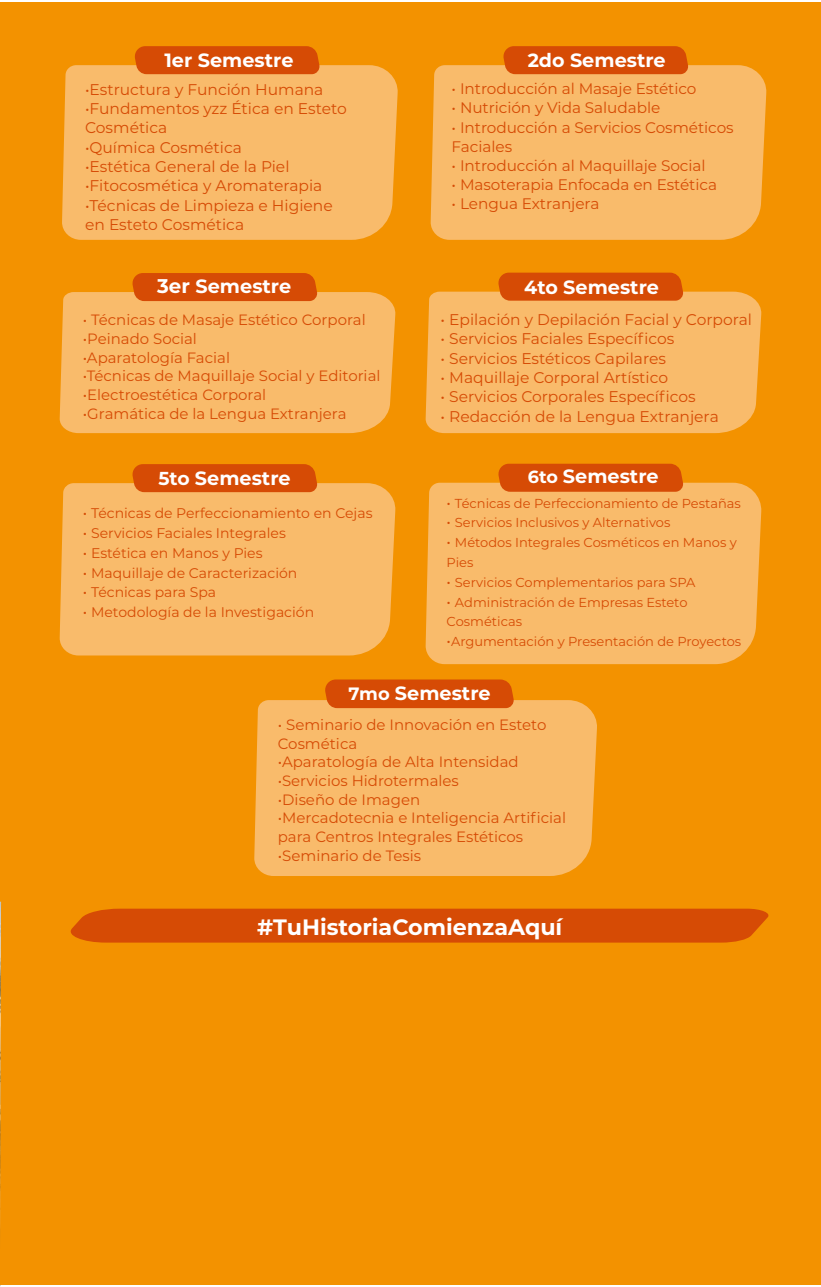
<style>
.page{position:relative;width:821px;height:1287px;background:#fff}
.page>*{position:absolute;margin:0;border:0;box-sizing:border-box;transform-origin:0 0}
.t1{font:700 22.2px "Montserrat";color:#fff}
.t2{font:700 19.2px "Montserrat";color:#fff}
.t3{font:15.4px/19.4px "Montserrat";color:#d64b05}
.t4{font:15.2px/19px "Montserrat";letter-spacing:-.005em;color:#d64b05}
.t5{font:15px/18.8px "Montserrat";color:#d64b05}
.t6{font:14px "Montserrat";color:#d64b05}
.t7{font:13px/19.8px "Montserrat";color:#d64b05}
.s1{font-size:15.2px}
.s2{font-size:19.8px}
.s3{font-size:18.8px}
.s4{font-size:15px}
.s5{font-size:19px}
.s6{font-size:17.6px}
.s7{font-size:17.8px}
</style>
<div class="page">
<div style="left:0;top:2px;width:820px;height:1282px;background:#f39200"></div>
<div style="left:62px;top:65px;width:336px;height:175px;background:#f9bb6b"></div>
<div style="left:134px;top:46px;width:186px;height:28px;background:#d64b05"></div>
<div style="left:430px;top:65px;width:336px;height:175px;background:#f9bb6b"></div>
<div style="left:502px;top:46px;width:186px;height:28px;background:#d64b05"></div>
<div style="left:59px;top:292px;width:337px;height:141px;background:#f9bb6b"></div>
<div style="left:131px;top:273px;width:187px;height:28px;background:#d64b05"></div>
<div style="left:425px;top:292px;width:336px;height:141px;background:#f9bb6b"></div>
<div style="left:497px;top:273px;width:186px;height:28px;background:#d64b05"></div>
<div style="left:59px;top:483px;width:337px;height:172px;background:#f9bb6b"></div>
<div style="left:131px;top:464px;width:187px;height:28px;background:#d64b05"></div>
<div style="left:425px;top:483px;width:336px;height:181px;background:#f9bb6b"></div>
<svg style="left:497px;top:464px;width:186px;height:28px;background:#d74e06"></svg>
<div style="left:254px;top:700px;width:343px;height:176px;background:#f9bb6b"></div>
<div style="left:324px;top:679px;width:190px;height:29px;background:#d64b05"></div>
<div style="left:70px;top:908px;width:699px;height:34px;background:#d64b05"></div>
<img style="left:0;top:901px;width:1px;height:385px">
<p class="t2" style="left:164px;top:47px;width:130px">1er Semestre</p>
<p class="t3" style="left:85px;top:79px;width:240px"><span class="s1">•</span>Estructura y Función Humana</p>
<p class="t3" style="left:85px;top:98px;width:263px"><span class="s1">•</span>Fundamentos yzz Ética en Esteto<br>Cosmética</p>
<p class="t3" style="left:85px;top:137px;width:158px"><span class="s1">•</span>Química Cosmética</p>
<p class="t3" style="left:85px;top:156px;width:206px"><span class="s1">•</span>Estética General de la Piel</p>
<p class="t3" style="left:85px;top:176px;width:239px"><span class="s1">•</span>Fitocosmética y Aromaterapia</p>
<p class="t3" style="left:85px;top:195px;width:249px"><span class="s1">•</span>Técnicas de Limpieza e Higiene en Esteto Cosmética</p>
<p class="t2" style="left:157px;top:272px;width:135px"><span class="s2">3er</span> Semestre</p>
<p class="t5" style="left:83px;top:310px;width:284px">• Técnicas de Masaje Estético Corporal</p>
<p class="t5" style="left:83px;top:329px;width:116px">•Peinado Social</p>
<p class="t5" style="left:83px;top:347px;width:149px">•Aparatología Facial</p>
<p class="t5" style="left:83px;top:366px;width:299px">•Técnicas de Maquillaje Social y Editorial</p>
<p class="t5" style="left:83px;top:385px;width:185px">•Electroestética Corporal</p>
<p class="t5" style="left:83px;top:403px;width:265px">•Gramática de la Lengua Extranjera</p>
<p class="t2" style="left:158px;top:464px;width:134px"><span class="s3">5to</span> Semestre</p>
<p class="t6" style="left:83px;top:504px;width:291px"><span class="s4">•</span> Técnicas de Perfeccionamiento en Cejas</p>
<p class="t6" style="left:83px;top:523px;width:204px"><span class="s4">•</span> Servicios Faciales Integrales</p>
<p class="t6" style="left:83px;top:543px;width:181px"><span class="s4">•</span> Estética en Manos y Pies</p>
<p class="t6" style="left:83px;top:563px;width:216px"><span class="s4">•</span> Maquillaje de Caracterización</p>
<p class="t6" style="left:83px;top:583px;width:135px"><span class="s4">•</span> Técnicas para Spa</p>
<p class="t6" style="left:83px;top:602px;width:233px"><span class="s4">•</span> Metodología de la Investigación</p>
<p class="t2" style="left:527px;top:46px;width:139px"><span class="s5">2do</span> Semestre</p>
<p class="t4" style="left:451px;top:79px;width:246px">• Introducción al Masaje Estético</p>
<p class="t4" style="left:451px;top:98px;width:210px">• Nutrición y Vida Saludable</p>
<p class="t4" style="left:451px;top:117px;width:283px">• Introducción a Servicios Cosméticos<br>Faciales</p>
<p class="t4" style="left:451px;top:155px;width:255px">• Introducción al Maquillaje Social</p>
<p class="t4" style="left:451px;top:174px;width:267px">• Masoterapia Enfocada en Estética</p>
<p class="t4" style="left:451px;top:193px;width:149px">• Lengua Extranjera</p>
<p class="t2" style="left:524px;top:273px;width:136px"><span class="s5">4to</span> Semestre</p>
<p class="t3" style="left:440px;top:309px;width:313px">• Epilación y Depilación Facial y Corporal</p>
<p class="t3" style="left:440px;top:328px;width:235px">• Servicios Faciales Específicos</p>
<p class="t3" style="left:440px;top:348px;width:227px">• Servicios Estéticos Capilares</p>
<p class="t3" style="left:440px;top:367px;width:229px">• Maquillaje Corporal Artístico</p>
<p class="t3" style="left:440px;top:387px;width:256px">• Servicios Corporales Específicos</p>
<p class="t3" style="left:440px;top:406px;width:279px">• Redacción de la Lengua Extranjera</p>
<p class="t2" style="left:527px;top:463px;width:132px"><span class="s6">6to</span> Semestre</p>
<p class="t7" style="left:446px;top:492px;width:296px"><span class="s4">•</span> Técnicas de Perfeccionamiento de Pestañas</p>
<p class="t7" style="left:446px;top:512px;width:225px"><span class="s4">•</span> Servicios Inclusivos y Alternativos</p>
<p class="t7" style="left:446px;top:532px;width:291px"><span class="s4">•</span> Métodos Integrales Cosméticos en Manos y<br>Pies</p>
<p class="t7" style="left:446px;top:572px;width:250px"><span class="s4">•</span> Servicios Complementarios para SPA</p>
<p class="t7" style="left:446px;top:591px;width:242px"><span class="s4">•</span> Administración de Empresas Esteto<br>Cosméticas</p>
<p class="t7" style="left:446px;top:631px;width:296px"><span class="s4">•</span>Argumentación y Presentación de Proyectos</p>
<p class="t2" style="left:348px;top:679px;width:143px"><span class="s7">7mo</span> Semestre</p>
<p class="t5" style="left:278px;top:714px;width:270px">• Seminario de Innovación en Esteto<br>Cosmética</p>
<p class="t5" style="left:278px;top:752px;width:242px">•Aparatología de Alta Intensidad</p>
<p class="t5" style="left:278px;top:771px;width:182px">•Servicios Hidrotermales</p>
<p class="t5" style="left:278px;top:789px;width:144px">•Diseño de Imagen</p>
<p class="t5" style="left:278px;top:808px;width:289px">•Mercadotecnia e Inteligencia Artificial para Centros Integrales Estéticos</p>
<p class="t5" style="left:278px;top:845px;width:145px">•Seminario de Tesis</p>
<h1 class="t1" style="left:257px;top:911px;width:306px">#TuHistoriaComienzaAquí</h1>
</div>
